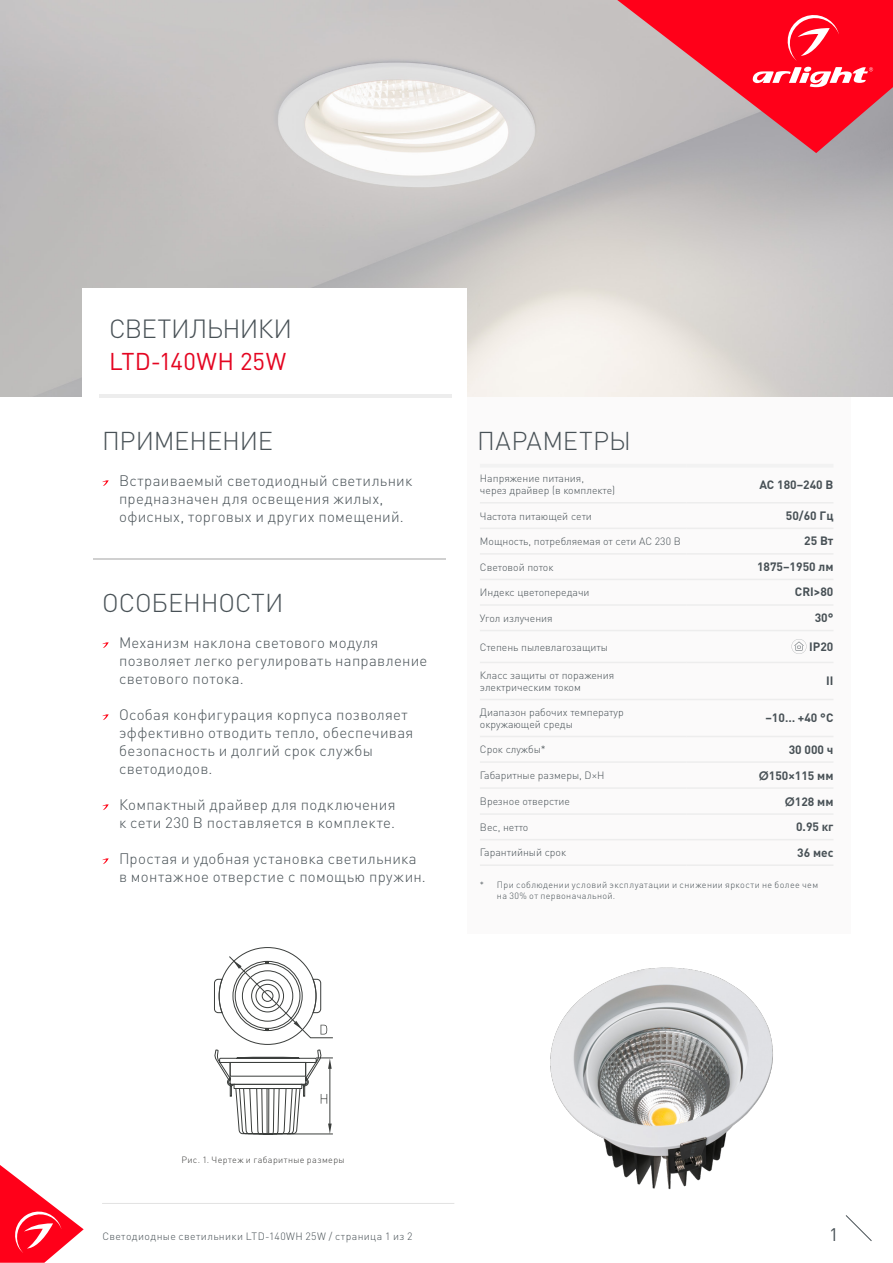
<style>
.page{position:relative;width:893px;height:1263px;background:#fff}
.page>*{position:absolute;margin:0;border:0;box-sizing:border-box;transform-origin:0 0}
.t1{font:300 25.95px "DIN Pro";letter-spacing:-.025em;color:#485156}
.t2{font:300 25.5px "DIN Pro";letter-spacing:-.005em;color:#485156}
.t3{font:300 25.5px "DIN Pro";letter-spacing:.015em;color:#485156}
.t4{font:24px "DIN Pro";letter-spacing:.01em;color:#e40521}
.t5{font:18px "DIN Pro";color:#485156}
.t6{font:300 15px/18px "DIN Pro";letter-spacing:.02em;color:#485156}
.t7{font:700 12px "DIN Pro";color:#485156}
.t8{font:300 10.5px/12px "DIN Pro";color:#485156}
.t9{font:300 10.5px "DIN Pro";letter-spacing:.04em;color:#485156}
.t10{font:300 9px/10.5px "DIN Pro";letter-spacing:.04em;color:#485156}
.t11{font:300 9px "DIN Pro";letter-spacing:.04em;color:#3c3c3b}
.s1{font-family:"Century Gothic"}
</style>
<div class="page">
<svg style="left:845px;top:1215px;width:27px;height:26px"></svg>
<hr style="left:102px;top:1203px;width:352px;height:1px;background:#e3e3e3">
<div style="left:467px;top:397px;width:383px;height:536px;background:#fbfafa"></div>
<hr style="left:480px;top:464px;width:206px;height:4px;background:#f2f2f2">
<hr style="left:686px;top:464px;width:147px;height:4px;background:#f2f2f2">
<hr style="left:480px;top:502px;width:206px;height:1px;background:#ededed">
<hr style="left:686px;top:502px;width:147px;height:1px;background:#ededed">
<hr style="left:480px;top:528px;width:206px;height:1px;background:#ededed">
<hr style="left:686px;top:528px;width:147px;height:1px;background:#ededed">
<hr style="left:480px;top:553px;width:206px;height:2px;background:#ededed">
<hr style="left:686px;top:553px;width:147px;height:2px;background:#ededed">
<hr style="left:480px;top:579px;width:206px;height:1px;background:#ededed">
<hr style="left:686px;top:579px;width:147px;height:1px;background:#ededed">
<hr style="left:480px;top:604px;width:206px;height:2px;background:#ededed">
<hr style="left:686px;top:604px;width:147px;height:2px;background:#ededed">
<hr style="left:480px;top:662px;width:206px;height:1px;background:#ededed">
<hr style="left:686px;top:662px;width:147px;height:1px;background:#ededed">
<hr style="left:480px;top:761px;width:206px;height:2px;background:#ededed">
<hr style="left:686px;top:761px;width:147px;height:2px;background:#ededed">
<hr style="left:480px;top:787px;width:206px;height:2px;background:#ededed">
<hr style="left:686px;top:787px;width:147px;height:2px;background:#ededed">
<hr style="left:480px;top:630px;width:206px;height:1px;background:#ededed">
<hr style="left:686px;top:630px;width:147px;height:1px;background:#ededed">
<hr style="left:480px;top:699px;width:206px;height:1px;background:#ededed">
<hr style="left:686px;top:699px;width:147px;height:1px;background:#ededed">
<hr style="left:480px;top:736px;width:206px;height:1px;background:#ededed">
<hr style="left:686px;top:736px;width:147px;height:1px;background:#ededed">
<hr style="left:480px;top:813px;width:206px;height:2px;background:#ededed">
<hr style="left:686px;top:813px;width:147px;height:2px;background:#ededed">
<hr style="left:480px;top:839px;width:206px;height:1px;background:#ededed">
<hr style="left:686px;top:839px;width:147px;height:1px;background:#ededed">
<hr style="left:480px;top:864px;width:206px;height:2px;background:#ededed">
<hr style="left:686px;top:864px;width:147px;height:2px;background:#ededed">
<svg style="left:791px;top:639px;width:15px;height:15px"></svg>
<svg style="left:102px;top:480px;width:7px;height:6px"></svg>
<svg style="left:102px;top:642px;width:7px;height:6px"></svg>
<svg style="left:102px;top:714px;width:7px;height:6px"></svg>
<svg style="left:102px;top:804px;width:7px;height:6px"></svg>
<svg style="left:102px;top:858px;width:7px;height:6px"></svg>
<hr style="left:99px;top:394px;width:352px;height:3px;background:#ededed">
<hr style="left:94px;top:559px;width:352px;height:1px;background:#d0d0d0">
<img style="left:550px;top:967px;width:223px;height:223px">
<svg style="left:214px;top:947px;width:119px;height:188px"></svg>
<svg style="left:617px;top:0;width:276px;height:153px;background:#e15563"></svg>
<svg style="left:0;top:1165px;width:84px;height:98px"></svg>
<h1 class="t1" style="left:109px;top:311px;width:185px">СВЕТИЛЬНИКИ</h1>
<h3 class="t4" style="left:109px;top:345px;width:179px">LTD-140WH 25W</h3>
<h2 class="t2" style="left:102px;top:423px;width:172px">ПРИМЕНЕНИЕ</h2>
<p class="t6" style="left:119px;top:471px;width:295px">Встраиваемый светодиодный светильник предназначен для освещения жилых, офисных, торговых и других помещений.</p>
<h2 class="t2" style="left:102px;top:585px;width:183px">ОСОБЕННОСТИ</h2>
<p class="t6" style="left:119px;top:633px;width:310px">Механизм наклона светового модуля позволяет легко регулировать направление светового потока.</p>
<p class="t6" style="left:119px;top:705px;width:296px">Особая конфигурация корпуса позволяет эффективно отводить тепло, обеспечивая безопасность и долгий срок службы светодиодов.</p>
<p class="t6" style="left:119px;top:795px;width:278px">Компактный драйвер для подключения к сети 230 В поставляется в комплекте.</p>
<p class="t6" style="left:119px;top:849px;width:308px">Простая и удобная установка светильника в монтажное отверстие с помощью пружин.</p>
<h2 class="t3" style="left:477px;top:423px;width:155px">ПАРАМЕТРЫ</h2>
<p class="t8" style="left:480px;top:472px;width:137px">Напряжение питания,<br>через драйвер (в комплекте)</p>
<p class="t7" style="left:759px;top:474px;width:76px">AC 180–240 В</p>
<p class="t8" style="left:480px;top:509px;width:114px">Частота питающей сети</p>
<p class="t7" style="left:786px;top:505px;width:49px">50/60 Гц</p>
<p class="t8" style="left:480px;top:535px;width:202px">Мощность, потребляемая от сети АС 230 В</p>
<p class="t7" style="left:804px;top:531px;width:31px">25 Вт</p>
<p class="t8" style="left:480px;top:560px;width:75px">Световой поток</p>
<p class="t7" style="left:757px;top:557px;width:78px">1875–1950 лм</p>
<p class="t8" style="left:480px;top:586px;width:111px">Индекс цветопередачи</p>
<p class="t7" style="left:795px;top:582px;width:40px">CRI&gt;80</p>
<p class="t8" style="left:480px;top:611px;width:74px">Угол излучения</p>
<p class="t7" style="left:815px;top:608px;width:20px">30°</p>
<p class="t8" style="left:480px;top:640px;width:130px">Степень пылевлагозащиты</p>
<p class="t7" style="left:809px;top:637px;width:26px">IP20</p>
<p class="t8" style="left:480px;top:669px;width:136px">Класс защиты от поражения электрическим током</p>
<p class="t7" style="left:826px;top:671px;width:9px">II</p>
<p class="t8" style="left:480px;top:706px;width:145px">Диапазон рабочих температур окружающей среды</p>
<p class="t7" style="left:765px;top:708px;width:69px">–10… +40 °C</p>
<p class="t8" style="left:480px;top:743px;width:67px">Срок службы*</p>
<p class="t7" style="left:789px;top:739px;width:46px">30 000 ч</p>
<p class="t8" style="left:480px;top:769px;width:126px">Габаритные размеры, D×H</p>
<p class="t7" style="left:759px;top:765px;width:76px"><span class="s1">Ø</span>150×115 мм</p>
<p class="t8" style="left:480px;top:795px;width:91px">Врезное отверстие</p>
<p class="t7" style="left:785px;top:791px;width:50px"><span class="s1">Ø</span>128 мм</p>
<p class="t8" style="left:480px;top:821px;width:50px">Вес, нетто</p>
<p class="t7" style="left:796px;top:817px;width:39px">0.95 кг</p>
<p class="t8" style="left:480px;top:846px;width:88px">Гарантийный срок</p>
<p class="t7" style="left:797px;top:842px;width:38px">36 мес</p>
<p class="t10" style="left:497px;top:879px;width:323px;text-indent:-17px">* При соблюдении условий эксплуатации и снижении яркости не более чем на 30% от первоначальной.</p>
<p class="t11" style="left:181px;top:1153px;width:165px">Рис. 1. Чертеж и габаритные размеры</p>
<p class="t9" style="left:102px;top:1229px;width:312px">Светодиодные светильники LTD-140WH 25W / страница 1 из 2</p>
<p class="t5" style="left:829px;top:1222px;width:11px">1</p>
</div>
